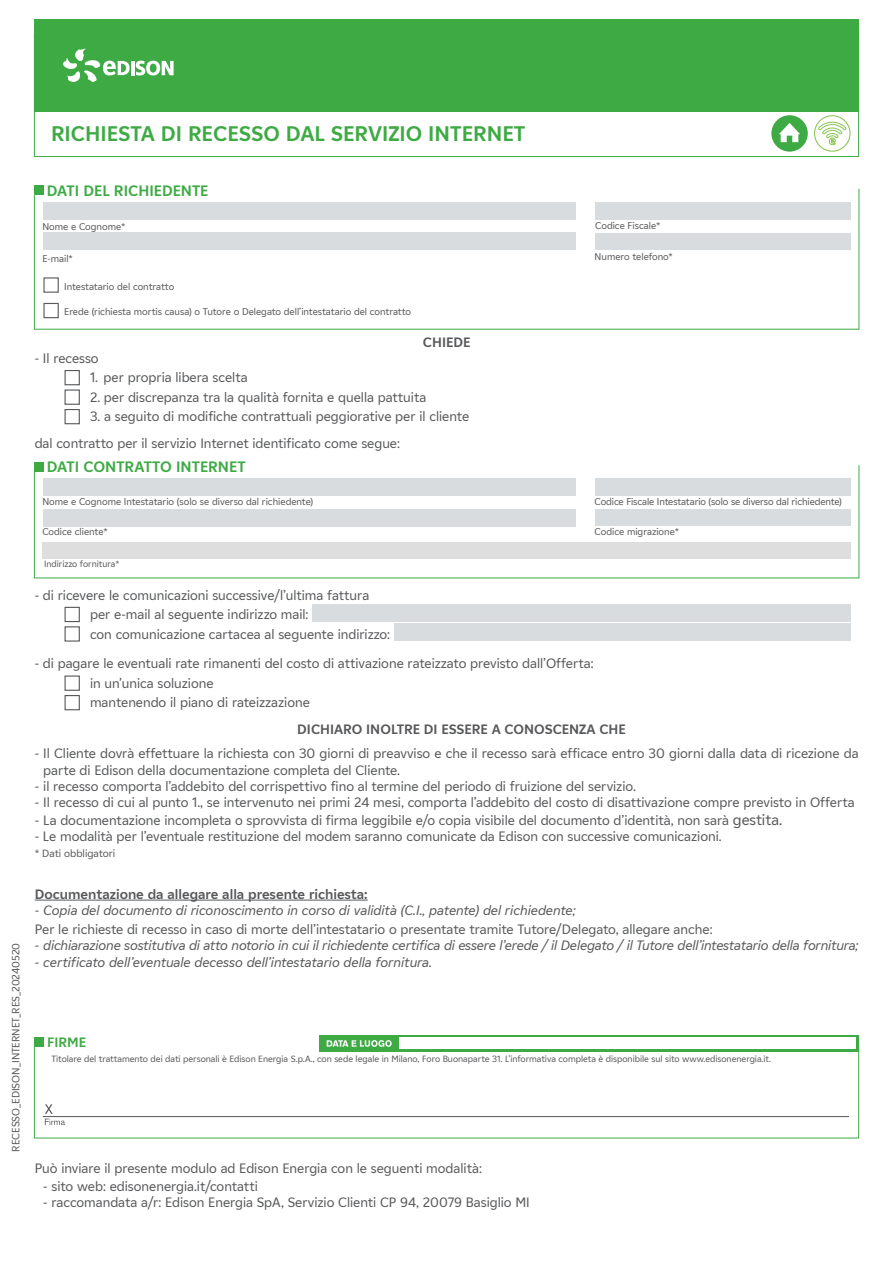
<style>
.page{position:relative;width:893px;height:1263px;background:#fff}
.page>*{position:absolute;margin:0;border:0;box-sizing:border-box;transform-origin:0 0}
.t1{font:700 21px "EDF2020";color:#3eaa44}
.t2{font:700 15px "EDF2020";color:#3eaa44}
.t3{font:13.5px/16.2px "EDF2020";color:#57585a}
.t4{font:italic 13.5px "EDF2020";letter-spacing:-.01em;color:#57585a}
.t5{font:700 13.5px "EDF2020";color:#57585a}
.t6{font:700 13.5px "EDF2020";color:#3eaa44}
.t7{font:10.5px "EDF2020";color:#57585a}
.t8{font:9.75px "EDF2020";color:#57585a}
.t9{font:9px "EDF2020";color:#57585a}
.s1{font-size:15px}
</style>
<div class="page">
<div style="left:34px;top:19px;width:825px;height:93px;background:#3eaa44"></div>
<svg style="left:34px;top:48px;width:825px;height:109px"></svg>
<div style="left:814px;top:115px;width:36px;height:37px;border:1px solid #87c652;border-radius:50%"></div>
<svg style="left:818px;top:122px;width:29px;height:23px"></svg>
<div style="left:771px;top:115px;width:37px;height:37px;background:#3eaa44;border-radius:50%"></div>
<svg style="left:779px;top:123px;width:21px;height:19px"></svg>
<svg style="left:34px;top:188px;width:826px;height:142px"></svg>
<div style="left:43px;top:202px;width:532px;height:17px;background:#d9dcde"></div>
<div style="left:43px;top:233px;width:532px;height:17px;background:#d9dcde"></div>
<div style="left:595px;top:202px;width:255px;height:17px;background:#d9dcde"></div>
<div style="left:595px;top:233px;width:255px;height:17px;background:#d9dcde"></div>
<div style="left:34px;top:185px;width:10px;height:10px;background:#3eaa44"></div>
<svg style="left:320px;top:1035px;width:539px;height:16px;background:#5ab65f"></svg>
<div style="left:34px;top:1037px;width:10px;height:10px;background:#3eaa44"></div>
<svg style="left:327px;top:1040px;width:65px;height:7px"></svg>
<div style="left:400px;top:1038px;width:456px;height:11px;background:#fff"></div>
<hr style="left:43px;top:1116px;width:806px;height:1px;background:#57585a">
<svg style="left:45px;top:1104px;width:20px;height:21px"></svg>
<div style="left:65px;top:370px;width:15px;height:15px;border:1px solid #57585a"></div>
<div style="left:65px;top:389px;width:15px;height:16px;border:1px solid #57585a"></div>
<div style="left:65px;top:409px;width:15px;height:15px;border:1px solid #57585a"></div>
<hr style="left:35px;top:900px;width:333px;height:1px;background:#57585a">
<div style="left:65px;top:607px;width:15px;height:15px;border:1px solid #57585a"></div>
<div style="left:312px;top:604px;width:538px;height:17px;background:#d9dcde"></div>
<div style="left:65px;top:626px;width:15px;height:16px;border:1px solid #57585a"></div>
<div style="left:394px;top:624px;width:456px;height:17px;background:#d9dcde"></div>
<div style="left:65px;top:675px;width:15px;height:16px;border:1px solid #57585a"></div>
<div style="left:65px;top:695px;width:15px;height:15px;border:1px solid #57585a"></div>
<div style="left:43px;top:277px;width:16px;height:16px;border:1px solid #57585a"></div>
<div style="left:43px;top:303px;width:16px;height:15px;border:1px solid #57585a"></div>
<svg style="left:34px;top:465px;width:826px;height:114px"></svg>
<div style="left:43px;top:478px;width:532px;height:17px;background:#d9dcde"></div>
<div style="left:43px;top:509px;width:532px;height:17px;background:#d9dcde"></div>
<div style="left:595px;top:478px;width:255px;height:17px;background:#d9dcde"></div>
<div style="left:595px;top:509px;width:255px;height:17px;background:#d9dcde"></div>
<div style="left:34px;top:462px;width:10px;height:10px;background:#3eaa44"></div>
<div style="left:42px;top:542px;width:808px;height:17px;background:#dedede"></div>
<h1 class="t1" style="left:51px;top:119px;width:476px">RICHIESTA DI RECESSO DAL SERVIZIO INTERNET</h1>
<p class="t7" style="left:9px;top:1152px;width:211px;rotate:-90deg">RECESSO_EDISON_INTERNET_RES_20240520</p>
<p class="t2" style="left:47px;top:180px;width:163px">DATI DEL RICHIEDENTE</p>
<p class="t8" style="left:595px;top:218px;width:67px">Codice Fiscale*</p>
<p class="t8" style="left:42px;top:219px;width:84px">Nome e Cognome*</p>
<p class="t8" style="left:42px;top:252px;width:32px">E-mail*</p>
<p class="t8" style="left:595px;top:249px;width:80px">Numero telefono*</p>
<p class="t8" style="left:64px;top:279px;width:112px">Intestatario del contratto</p>
<p class="t8" style="left:64px;top:305px;width:348px">Erede (richiesta mortis causa) o Tutore o Delegato dell’intestatario del contratto</p>
<p class="t5" style="left:423px;top:332px;width:49px">CHIEDE</p>
<p class="t3" style="left:35px;top:349px;width:65px">- Il recesso</p>
<p class="t3" style="left:90px;top:369px;width:159px">1. per propria libera scelta</p>
<p class="t3" style="left:90px;top:388px;width:338px">2. per discrepanza tra la qualità fornita e quella pattuita</p>
<p class="t3" style="left:90px;top:408px;width:381px">3. a seguito di modifiche contrattuali peggiorative per il cliente</p>
<p class="t3" style="left:35px;top:435px;width:367px">dal contratto per il servizio Internet identificato come segue:</p>
<p class="t2" style="left:47px;top:456px;width:200px">DATI CONTRATTO INTERNET</p>
<p class="t8" style="left:595px;top:495px;width:249px">Codice Fiscale Intestatario (solo se diverso dal richiedente)</p>
<p class="t8" style="left:42px;top:495px;width:272px">Nome e Cognome Intestatario (solo se diverso dal richiedente)</p>
<p class="t8" style="left:42px;top:525px;width:67px">Codice cliente*</p>
<p class="t8" style="left:595px;top:525px;width:86px">Codice migrazione*</p>
<p class="t9" style="left:44px;top:557px;width:77px">Indirizzo fornitura*</p>
<p class="t3" style="left:35px;top:586px;width:336px">- di ricevere le comunicazioni successive/l’ultima fattura</p>
<p class="t3" style="left:90px;top:606px;width:220px">per e-mail al seguente indirizzo mail:</p>
<p class="t3" style="left:90px;top:625px;width:302px">con comunicazione cartacea al seguente indirizzo:</p>
<p class="t3" style="left:35px;top:655px;width:560px">- di pagare le eventuali rate rimanenti del costo di attivazione rateizzato previsto dall’Offerta:</p>
<p class="t3" style="left:90px;top:674px;width:125px">in un’unica soluzione</p>
<p class="t3" style="left:90px;top:694px;width:221px">mantenendo il piano di rateizzazione</p>
<p class="t5" style="left:297px;top:720px;width:330px">DICHIARO INOLTRE DI ESSERE A CONOSCENZA CHE</p>
<p class="t3" style="left:43px;top:745px;width:817px;text-indent:-9px">- Il Cliente dovrà effettuare la richiesta con 30 giorni di preavviso e che il recesso sarà efficace entro 30 giorni dalla data di ricezione da parte di Edison della documentazione completa del Cliente.</p>
<p class="t3" style="left:35px;top:777px;width:603px">- il recesso comporta l’addebito del corrispettivo fino al termine del periodo di fruizione del servizio.</p>
<p class="t3" style="left:35px;top:794px;width:822px">- Il recesso di cui al punto 1., se intervenuto nei primi 24 mesi, comporta l’addebito del costo di disattivazione compre previsto in Offerta</p>
<p class="t3" style="left:35px;top:812px;width:749px">- La documentazione incompleta o sprovvista di firma leggibile e/o copia visibile del documento d’identità, non sarà <span class="s1">gestita.</span></p>
<p class="t3" style="left:35px;top:828px;width:688px">- Le modalità per l’eventuale restituzione del modem saranno comunicate da Edison con successive comunicazioni.</p>
<p class="t7" style="left:35px;top:846px;width:82px">* Dati obbligatori</p>
<p class="t5" style="left:35px;top:884px;width:334px">Documentazione da allegare alla presente richiesta:</p>
<p class="t4" style="left:35px;top:901px;width:542px">- Copia del documento di riconoscimento in corso di validità (C.I., patente) del richiedente;</p>
<p class="t3" style="left:35px;top:921px;width:679px">Per le richieste di recesso in caso di morte dell’intestatario o presentate tramite Tutore/Delegato, allegare anche:</p>
<p class="t4" style="left:35px;top:936px;width:825px">- dichiarazione sostitutiva di atto notorio in cui il richiedente certifica di essere l’erede / il Delegato / il Tutore dell’intestatario della fornitura;</p>
<p class="t4" style="left:35px;top:952px;width:399px">- certificato dell’eventuale decesso dell’intestatario della fornitura.</p>
<p class="t6" style="left:47px;top:1033px;width:40px">FIRME</p>
<p class="t9" style="left:51px;top:1053px;width:721px">Titolare del trattamento dei dati personali è Edison Energia S.p.A., con sede legale in Milano, Foro Buonaparte 31. L’informativa completa è disponibile sul sito www.edisonenergia.it.</p>
<p class="t3" style="left:35px;top:1160px;width:449px">Può inviare il presente modulo ad Edison Energia con le seguenti modalità:</p>
<p class="t3" style="left:43px;top:1178px;width:216px">- sito web: edisonenergia.it/contatti</p>
<p class="t3" style="left:43px;top:1194px;width:488px">- raccomandata a/r: Edison Energia SpA, Servizio Clienti CP 94, 20079 Basiglio MI</p>
</div>
